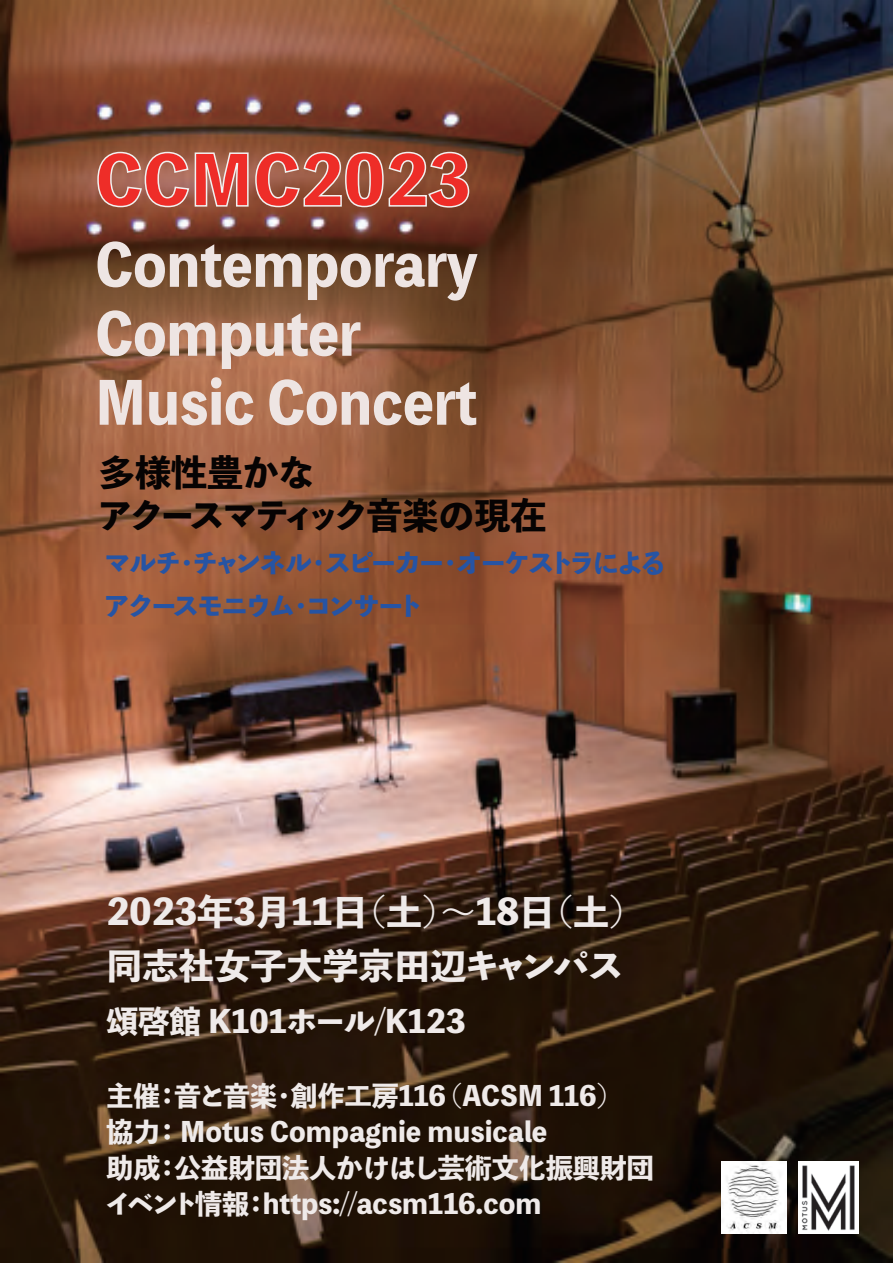
<style>
.page{position:relative;width:893px;height:1263px;background:#fff}
.page>*{position:absolute;margin:0;border:0;box-sizing:border-box;transform-origin:0 0}
.t1{font:800 67.5px "Toppan Bunkyu Midashi Gothic Std N";color:#ee2d28}
.t2{font:800 57.45px/69px "Toppan Bunkyu Midashi Gothic Std N";color:#eee5e3;scale:.94 1}
.t3{font:800 36px/43.2px "Toppan Bunkyu Midashi Gothic Std N";letter-spacing:-.045em;color:#060303}
.t4{font:800 35.25px/54px "Toppan Bunkyu Midashi Gothic Std N";color:#efeae9}
.t5{font:800 30.9px "Toppan Bunkyu Midashi Gothic Std N";color:#efeae9}
.t6{font:800 27px/36px "Toppan Bunkyu Midashi Gothic Std N";color:#efeae9}
.t7{font:800 27px/43.2px "Toppan Bunkyu Midashi Gothic Std N";letter-spacing:-.115em;color:#2654a4}
</style>
<div class="page">
<img style="left:0;top:0;width:893px;height:1263px">
<img style="left:722px;top:1162px;width:64px;height:71px">
<img style="left:798px;top:1161px;width:61px;height:72px">
<svg style="left:97px;top:151px;width:373px;height:57px;background:#a16c58"></svg>
<h1 class="t1" style="left:95px;top:128px;width:377px">CCMC2023</h1>
<h2 class="t2" style="left:95px;top:228px;width:409px">Contemporary<br>Computer<br>Music Concert</h2>
<h3 class="t3" style="left:96px;top:449px;width:451px">多様性豊かな<br>アクースマティック音楽の現在</h3>
<p class="t7" style="left:103px;top:539px;width:565px">マルチ・チャンネル・スピーカー・オーケストラによるアクースモニウム・コンサート</p>
<h3 class="t4" style="left:106px;top:882px;width:540px">2023年3月11日（土）～18日（土）同志社女子大学京田辺キャンパス</h3>
<p class="t5" style="left:106px;top:997px;width:361px">頌啓館 K101ホール/K123</p>
<p class="t6" style="left:104px;top:1077px;width:551px">主催：音と音楽・創作工房116 (ACSM 116)<br>協力： Motus Compagnie musicale<br>助成：公益財団法人かけはし芸術文化振興財団イベント情報：https://acsm116.com</p>
</div>
